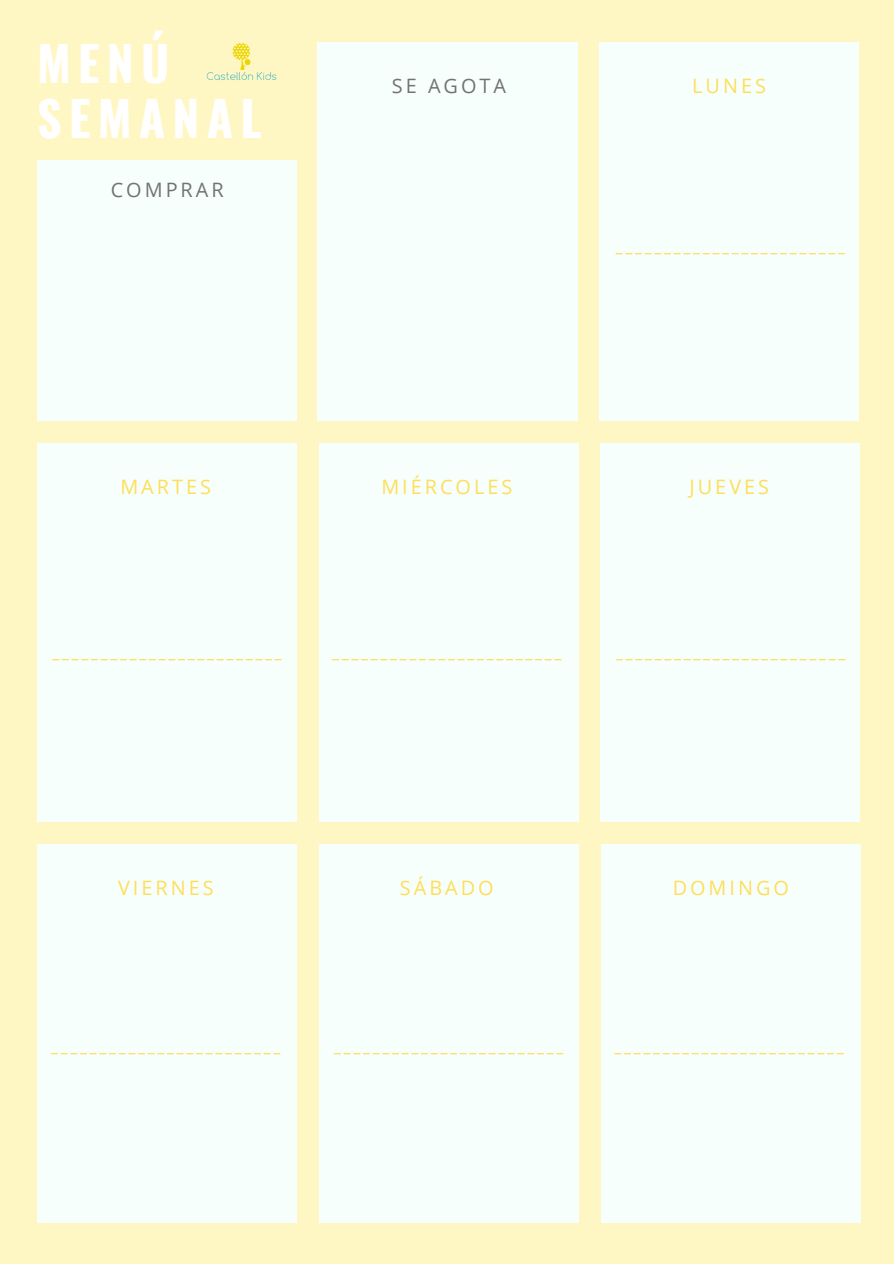
<style>
.page{position:relative;width:894px;height:1264px;background:#fff}
.page>*{position:absolute;margin:0;border:0;box-sizing:border-box;transform-origin:0 0}
.t1{font:700 48px/55.2px "Oswald";letter-spacing:.15em;color:#fff}
.t2{font:300 30px "Open Sans";color:#ffde59}
.t3{font:19.8px "Open Sans";letter-spacing:.15em;color:#ffde59}
.t4{font:19.8px "Open Sans";letter-spacing:.15em;color:#737373}
</style>
<div class="page">
<div style="left:0;top:0;width:893px;height:1263px;background:#fff7c3"></div>
<div style="left:38px;top:161px;width:259px;height:260px;background:#f6fffc"></div>
<div style="left:318px;top:42px;width:259px;height:378px;background:#f6fffc"></div>
<div style="left:599px;top:42px;width:259px;height:378px;background:#f6fffc"></div>
<div style="left:37px;top:443px;width:259px;height:378px;background:#f6fffc"></div>
<div style="left:319px;top:443px;width:259px;height:378px;background:#f6fffc"></div>
<div style="left:600px;top:443px;width:259px;height:378px;background:#f6fffc"></div>
<div style="left:38px;top:844px;width:259px;height:378px;background:#f6fffc"></div>
<div style="left:319px;top:844px;width:259px;height:378px;background:#f6fffc"></div>
<div style="left:601px;top:844px;width:258px;height:378px;background:#f6fffc"></div>
<img style="left:206px;top:42px;width:71px;height:39px">
<h1 class="t1" style="left:37px;top:34px;width:226px">MENÚ<br>SEMANAL</h1>
<p class="t4" style="left:111px;top:176px;width:114px">COMPRAR</p>
<p class="t4" style="left:392px;top:71px;width:115px">SE AGOTA</p>
<p class="t3" style="left:692px;top:71px;width:75px">LUNES</p>
<p class="t2" style="left:614px;top:230px;width:233px">------------------------</p>
<p class="t3" style="left:120px;top:472px;width:92px">MARTES</p>
<p class="t3" style="left:381px;top:472px;width:132px">MIÉRCOLES</p>
<p class="t3" style="left:689px;top:472px;width:81px">JUEVES</p>
<p class="t2" style="left:51px;top:635px;width:233px">------------------------</p>
<p class="t2" style="left:331px;top:635px;width:233px">------------------------</p>
<p class="t2" style="left:614px;top:635px;width:233px">------------------------</p>
<p class="t3" style="left:118px;top:873px;width:97px">VIERNES</p>
<p class="t3" style="left:400px;top:873px;width:95px">SÁBADO</p>
<p class="t3" style="left:672px;top:873px;width:118px">DOMINGO</p>
<p class="t2" style="left:50px;top:1029px;width:233px">------------------------</p>
<p class="t2" style="left:333px;top:1029px;width:233px">------------------------</p>
<p class="t2" style="left:613px;top:1029px;width:233px">------------------------</p>
</div>
